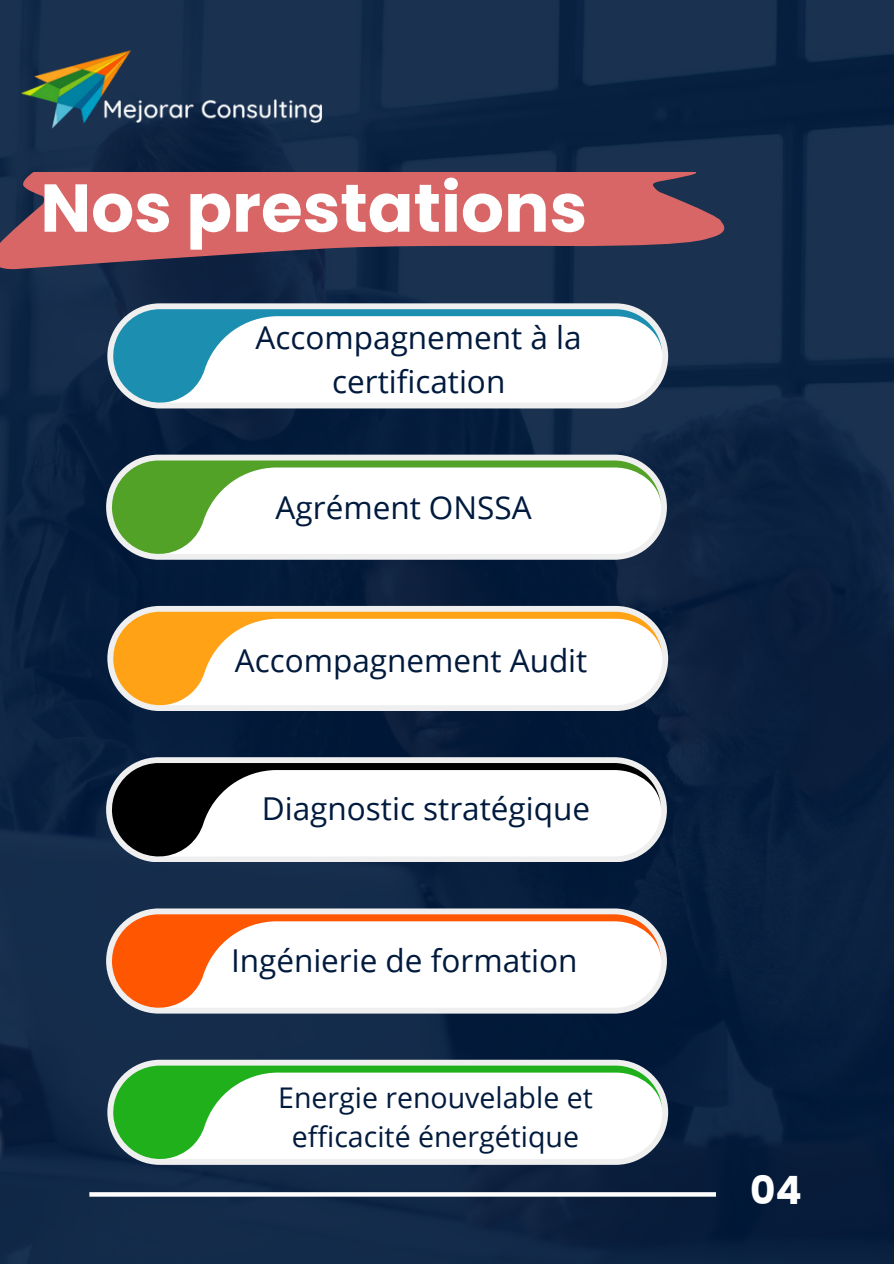
<style>
.page{position:relative;width:894px;height:1264px;background:#fff}
.page>*{position:absolute;margin:0;border:0;box-sizing:border-box;transform-origin:0 0}
.t1{font:700 67.5px "Poppins";color:#fff}
.t2{font:700 39px "Poppins";color:#fff}
.t3{font:31.5px/43.8px "Open Sans";color:#001a3d;text-align:center}
.t4{font:28.5px "Open Sans";color:#001a3d}
</style>
<div class="page">
<div style="left:0;top:0;width:893px;height:1263px;background:linear-gradient(to bottom,#132a4a,#0a213f)"></div>
<svg style="left:89px;top:1192px;width:626px;height:4px"></svg>
<img style="left:21px;top:9px;width:366px;height:147px">
<img style="left:0;top:1087px;width:5px;height:89px">
<img style="left:0;top:1092px;width:1px;height:79px">
<div style="left:107px;top:303px;width:561px;height:105px;background:#efefef;border-radius:53px"></div>
<svg style="left:113px;top:309px;width:549px;height:94px;fill:#fff"></svg>
<div style="left:106px;top:454px;width:560px;height:105px;background:#efefef;border-radius:53px"></div>
<svg style="left:111px;top:460px;width:550px;height:94px;fill:#fff"></svg>
<div style="left:107px;top:606px;width:561px;height:104px;background:#efefef;border-radius:53px"></div>
<svg style="left:113px;top:611px;width:549px;height:95px;fill:#fff"></svg>
<div style="left:106px;top:757px;width:560px;height:104px;background:#efefef;border-radius:53px"></div>
<svg style="left:111px;top:763px;width:550px;height:94px;fill:#fff"></svg>
<div style="left:106px;top:908px;width:560px;height:105px;background:#efefef;border-radius:53px"></div>
<svg style="left:111px;top:914px;width:550px;height:94px;fill:#fff"></svg>
<div style="left:107px;top:1059px;width:561px;height:105px;background:#efefef;border-radius:53px"></div>
<svg style="left:113px;top:1065px;width:549px;height:94px;fill:#fff"></svg>
<svg style="left:0;top:172px;width:727px;height:98px;background:#a8575f"></svg>
<p class="t1" style="left:40px;top:161px;width:548px">Nos prestations</p>
<h1 class="t3" style="left:255px;top:315px;width:327px">Accompagnement à la certification</h1>
<p class="t3" style="left:275px;top:485px;width:257px">Agrément ONSSA</p>
<p class="t3" style="left:235px;top:637px;width:354px">Accompagnement Audit</p>
<p class="t3" style="left:262px;top:786px;width:329px">Diagnostic stratégique</p>
<p class="t3" style="left:231px;top:937px;width:348px">Ingénierie de formation</p>
<p class="t4" style="left:278px;top:1077px;width:316px">Energie renouvelable et</p>
<p class="t4" style="left:292px;top:1116px;width:289px">efficacité énergétique</p>
<p class="t2" style="left:750px;top:1162px;width:53px">04</p>
</div>
